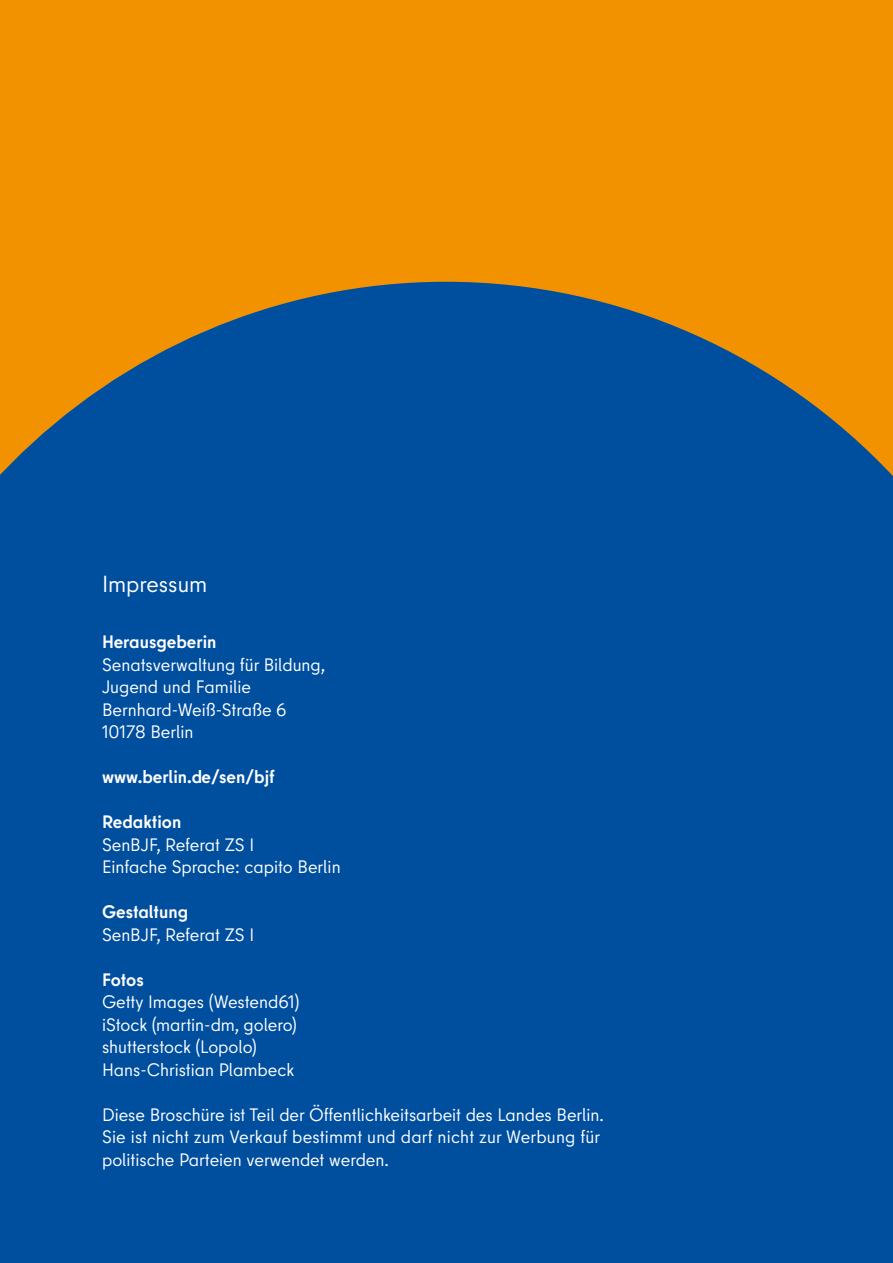
<style>
.page{position:relative;width:893px;height:1263px;background:#f39200}
.page>*{position:absolute;margin:0;border:0;box-sizing:border-box;transform-origin:0 0}
.S3{font:23.25px "Berlin Type";color:#fff}
.Infotexte_9pt{font:18px/22.5px "Berlin Type";color:#fff}
.Infotexte_9pt-2{font:700 18px "Berlin Type";color:#fff}
</style>
<div class="page">
<div style="left:0;top:282px;width:893px;height:981px;background:#004f9f"></div>
<p class="S3" style="left:102px;top:570px;width:107px">Impressum</p>
<p class="Infotexte_9pt-2" style="left:102px;top:630px;width:116px">Herausgeberin</p>
<p class="Infotexte_9pt" style="left:102px;top:653px;width:225px">Senatsverwaltung für Bildung,<br>Jugend und Familie</p>
<p class="Infotexte_9pt" style="left:102px;top:698px;width:186px">Bernhard-Weiß-Straße 6</p>
<p class="Infotexte_9pt" style="left:102px;top:721px;width:93px">10178 Berlin</p>
<p class="Infotexte_9pt-2" style="left:102px;top:765px;width:174px">www.berlin.de/sen/bjf</p>
<p class="Infotexte_9pt-2" style="left:102px;top:810px;width:81px">Redaktion</p>
<p class="Infotexte_9pt" style="left:102px;top:833px;width:240px">SenBJF, Referat ZS I<br>Einfache Sprache: capito Berlin</p>
<p class="Infotexte_9pt-2" style="left:102px;top:900px;width:88px">Gestaltung</p>
<p class="Infotexte_9pt" style="left:102px;top:923px;width:154px">SenBJF, Referat ZS I</p>
<p class="Infotexte_9pt-2" style="left:102px;top:968px;width:43px">Fotos</p>
<p class="Infotexte_9pt" style="left:102px;top:991px;width:199px">Getty Images (Westend61)</p>
<p class="Infotexte_9pt" style="left:102px;top:1013px;width:196px">iStock (martin-dm, golero)</p>
<p class="Infotexte_9pt" style="left:102px;top:1036px;width:156px">shutterstock (Lopolo)</p>
<p class="Infotexte_9pt" style="left:102px;top:1058px;width:194px">Hans-Christian Plambeck</p>
<p class="Infotexte_9pt" style="left:102px;top:1103px;width:503px">Diese Broschüre ist Teil der Öffentlichkeitsarbeit des Landes Berlin.<br>Sie ist nicht zum Verkauf bestimmt und darf nicht zur Werbung für politische Parteien verwendet werden.</p>
</div>
